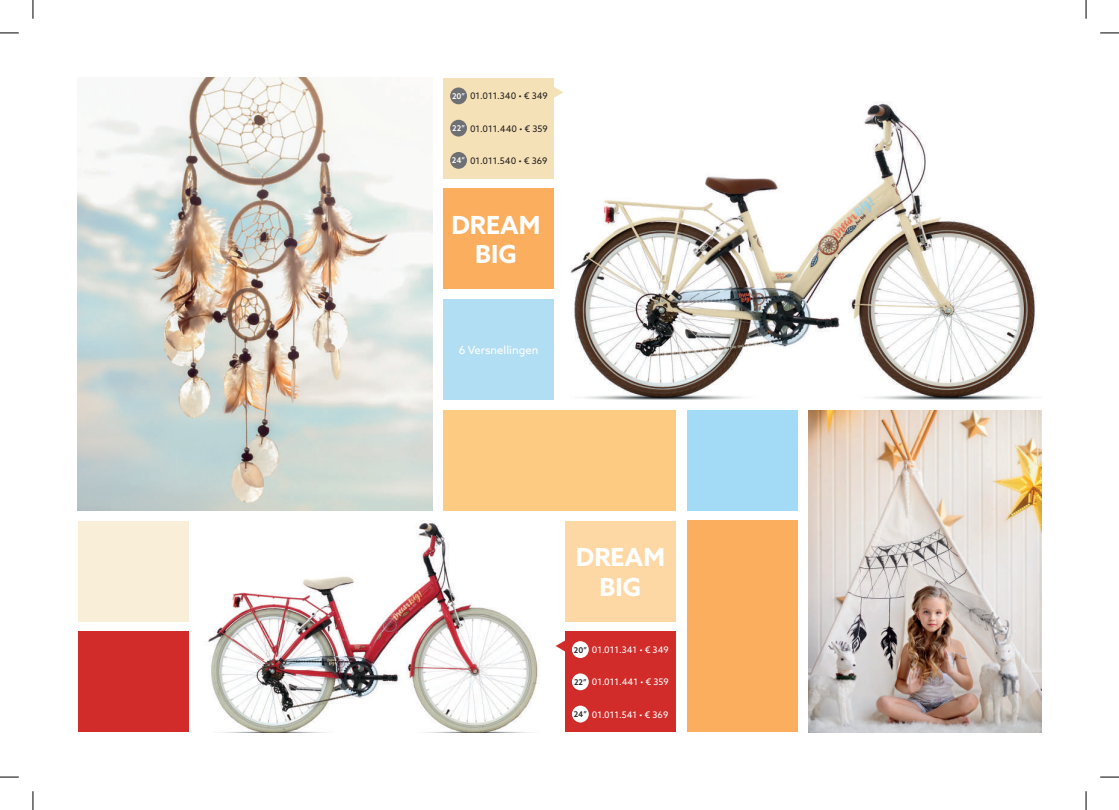
<style>
.page{position:relative;width:1119px;height:810px;background:#fff}
.page>*{position:absolute;margin:0;border:0;box-sizing:border-box;transform-origin:0 0}
.t1{font:700 25px/30px "Azo Sans";color:#fff;text-align:center}
.t2{font:11.25px "Azo Sans";color:#fff}
.t3{font:9px "Azo Sans";color:#231f20}
.t4{font:9px "Azo Sans";color:#fff}
.s1{font-weight:500;font-size:7.88px;color:#fff}
.s2{font-weight:500;font-size:7.88px;color:#231f20}
</style>
<div class="page">
<div style="left:443px;top:410px;width:232px;height:101px;background:#fdcb82"></div>
<img style="left:78px;top:78px;width:354px;height:433px">
<img style="left:808px;top:410px;width:232px;height:322px">
<div style="left:686px;top:410px;width:111px;height:101px;background:#a3dbf6"></div>
<div style="left:565px;top:521px;width:110px;height:100px;background:#fed8a4"></div>
<div style="left:686px;top:521px;width:111px;height:211px;background:#faae5e"></div>
<div style="left:565px;top:632px;width:110px;height:100px;background:#d22c2a"></div>
<div style="left:443px;top:78px;width:110px;height:100px;background:#f5e1b7"></div>
<div style="left:443px;top:189px;width:110px;height:100px;background:#faae5e"></div>
<div style="left:443px;top:299px;width:110px;height:101px;background:#b1def3"></div>
<img style="left:570px;top:102px;width:467px;height:298px">
<img style="left:207px;top:521px;width:331px;height:211px">
<div style="left:450px;top:87px;width:17px;height:17px;background:#6f7073;border-radius:50%"></div>
<div style="left:450px;top:120px;width:17px;height:17px;background:#6f7073;border-radius:50%"></div>
<div style="left:450px;top:152px;width:17px;height:17px;background:#6f7073;border-radius:50%"></div>
<div style="left:572px;top:641px;width:16px;height:17px;background:#fff;border-radius:50%"></div>
<div style="left:572px;top:673px;width:16px;height:17px;background:#fff;border-radius:50%"></div>
<div style="left:572px;top:706px;width:16px;height:16px;background:#fff;border-radius:50%"></div>
<svg style="left:553px;top:87px;width:10px;height:11px"></svg>
<svg style="left:555px;top:640px;width:10px;height:11px"></svg>
<div style="left:78px;top:521px;width:110px;height:100px;background:#f9efd9"></div>
<div style="left:78px;top:632px;width:110px;height:100px;background:#d22c2a"></div>
<svg style="left:0;top:32px;width:19px;height:2px"></svg>
<svg style="left:1100px;top:32px;width:18px;height:2px"></svg>
<svg style="left:0;top:776px;width:19px;height:2px"></svg>
<svg style="left:1100px;top:776px;width:18px;height:2px"></svg>
<svg style="left:32px;top:0;width:2px;height:19px"></svg>
<svg style="left:32px;top:791px;width:2px;height:19px"></svg>
<svg style="left:1085px;top:0;width:1px;height:19px"></svg>
<svg style="left:1085px;top:791px;width:1px;height:19px"></svg>
<p class="t3" style="left:452px;top:90px;width:97px"><span class="s1">20”</span> 01.011.340 • € 349</p>
<p class="t3" style="left:452px;top:123px;width:97px"><span class="s1">22”</span> 01.011.440 • € 359</p>
<p class="t3" style="left:452px;top:155px;width:97px"><span class="s1">24”</span> 01.011.540 • € 369</p>
<h1 class="t1" style="left:451px;top:209px;width:91px">DREAM<br>BIG</h1>
<p class="t2" style="left:458px;top:343px;width:81px">6 Versnellingen</p>
<h1 class="t1" style="left:575px;top:541px;width:91px">DREAM<br>BIG</h1>
<p class="t4" style="left:573px;top:644px;width:96px"><span class="s2">20”</span> 01.011.341 • € 349</p>
<p class="t4" style="left:574px;top:676px;width:96px"><span class="s2">22”</span> 01.011.441 • € 359</p>
<p class="t4" style="left:573px;top:708px;width:96px"><span class="s2">24”</span> 01.011.541 • € 369</p>
</div>
